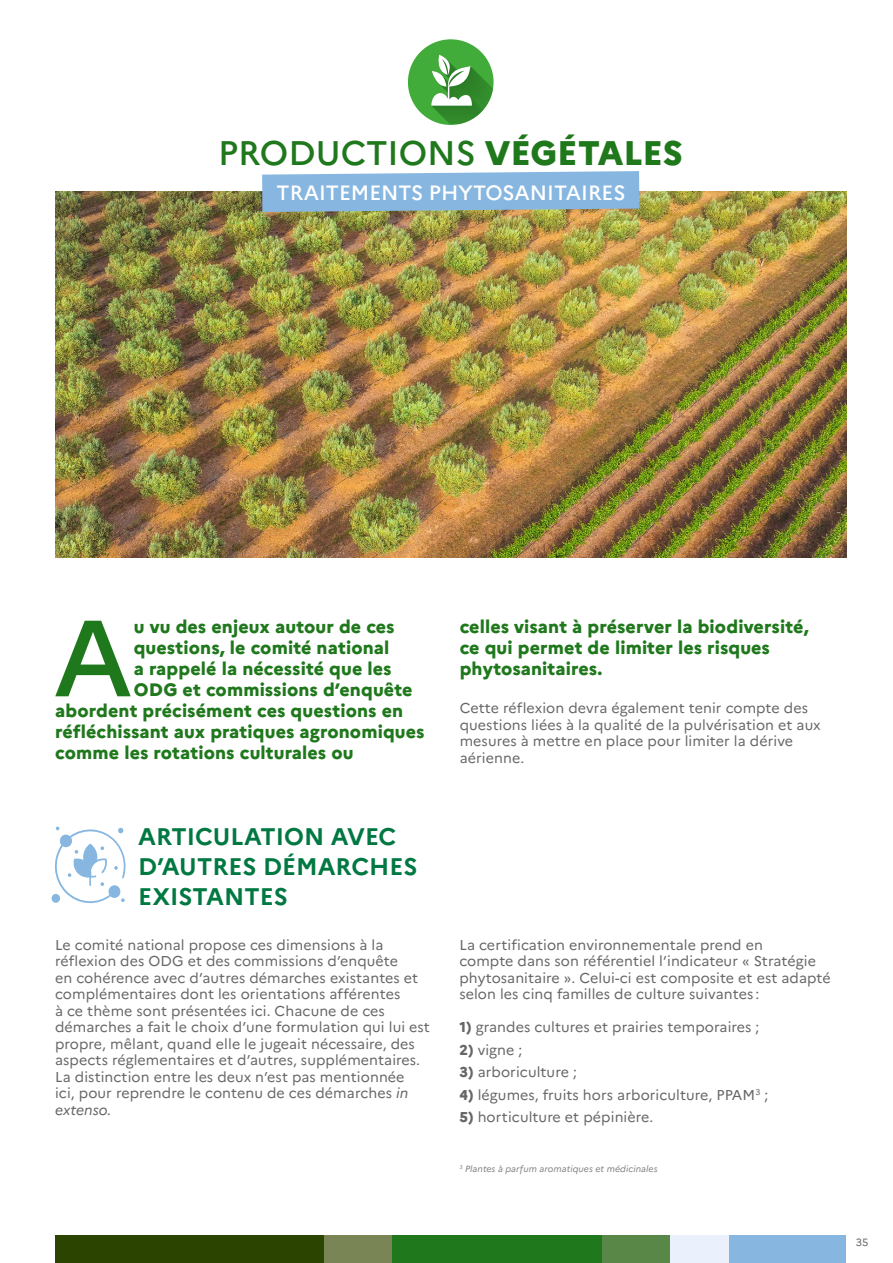
<style>
.page{position:relative;width:893px;height:1263px;background:#fff}
.page>*{position:absolute;margin:0;border:0;box-sizing:border-box;transform-origin:0 0}
.t1{font:500 108px "Marianne";color:#1f781b}
.t2{font:800 34.05px "Marianne";letter-spacing:.01em;color:#1f781b}
.t3{font:500 34.05px "Marianne";color:#1f781b}
.t4{font:700 24px/30px "Marianne";color:#007842}
.t5{font:500 20.7px "Marianne";color:#fff}
.t6{font:800 18px/21px "Marianne";letter-spacing:.005em;color:#1f781b}
.t7{font:14.25px/16.5px "Marianne";letter-spacing:.005em;color:#666}
.t8{font:10.5px "Marianne";color:#666}
.t9{font:italic 9px "Marianne";letter-spacing:.005em;color:#818181}
.s1{font-weight:500}
.s2{font-style:italic}
.s3{font-weight:800}
</style>
<div class="page">
<img style="left:55px;top:192px;width:791px;height:365px">
<svg style="left:262px;top:171px;width:377px;height:41px;background:#8eb9db"></svg>
<div style="left:408px;top:39px;width:86px;height:86px;background:#41ac39;border-radius:50%"></div>
<svg style="left:431px;top:55px;width:62px;height:70px"></svg>
<svg style="left:53px;top:826px;width:73px;height:77px"></svg>
<div style="left:55px;top:1235px;width:337px;height:28px;background:#2b4400"></div>
<div style="left:392px;top:1235px;width:211px;height:28px;background:#1f781b"></div>
<div style="left:728px;top:1235px;width:118px;height:28px;background:#87b7e0"></div>
<div style="left:670px;top:1235px;width:58px;height:28px;background:#ebf1fc"></div>
<div style="left:324px;top:1235px;width:68px;height:28px;background:#7a8556"></div>
<div style="left:603px;top:1235px;width:67px;height:28px;background:#588747"></div>
<h2 class="t3" style="left:218px;top:127px;width:23px">PRO</h2>
<h2 class="t2" style="left:288px;top:127px;width:396px"><span class="s1">DUCTIONS</span> végétales</h2>
<h3 class="t5" style="left:277px;top:177px;width:337px">TRAITE ME NTS PHYTOSANITAI RES</h3>
<h1 class="t1" style="left:53px;top:574px;width:82px">A</h1>
<p class="t6" style="left:134px;top:615px;width:262px">u vu des enjeux autour de ces</p>
<p class="t6" style="left:134px;top:636px;width:257px">questions, le comité national</p>
<p class="t6" style="left:134px;top:657px;width:259px">a rappelé la nécessité que les</p>
<p class="t6" style="left:134px;top:678px;width:280px">ODG et commissions d’enquête</p>
<p class="t6" style="left:55px;top:699px;width:350px">abordent précisément ces questions en</p>
<p class="t6" style="left:55px;top:720px;width:371px">réfléchissant aux pratiques agronomiques</p>
<p class="t6" style="left:55px;top:741px;width:300px">comme les rotations culturales ou</p>
<p class="t6" style="left:460px;top:615px;width:350px">celles visant à préserver la biodiversité, ce qui permet de limiter les risques phytosanitaires.</p>
<p class="t7" style="left:460px;top:699px;width:363px">Cette réflexion devra également tenir compte des questions liées à la qualité de la pulvérisation et aux mesures à mettre en place pour limiter la dérive aérienne.</p>
<h3 class="t4" style="left:138px;top:819px;width:281px">ARTICULATION AVEC<br>D’AUTRES DÉMARCHES<br>EXISTANTES</h3>
<p class="t7" style="left:55px;top:935px;width:376px">Le comité national propose ces dimensions à la réflexion des ODG et des commissions d’enquête<br>en cohérence avec d’autres démarches existantes et complémentaires dont les orientations afférentes<br>à ce thème sont présentées ici. Chacune de ces démarches a fait le choix d’une formulation qui lui est propre, mêlant, quand elle le jugeait nécessaire, des aspects réglementaires et d’autres, supplémentaires.<br>La distinction entre les deux n’est pas mentionnée<br>ici, pour reprendre le contenu de ces démarches <span class="s2">in extenso.</span></p>
<p class="t7" style="left:459px;top:935px;width:373px">La certification environnementale prend en<br>compte dans son référentiel l’indicateur « Stratégie phytosanitaire ». Celui-ci est composite et est adapté selon les cinq familles de culture suivantes :</p>
<p class="t7" style="left:459px;top:1018px;width:302px"><span class="s3">1)</span> grandes cultures et prairies temporaires ;</p>
<p class="t7" style="left:459px;top:1040px;width:65px"><span class="s3">2)</span> vigne ;</p>
<p class="t7" style="left:459px;top:1063px;width:119px"><span class="s3">3)</span> arboriculture ;</p>
<p class="t7" style="left:459px;top:1085px;width:310px"><span class="s3">4)</span> légumes, fruits hors arboriculture, PPAM<sup>3</sup> ;</p>
<p class="t7" style="left:459px;top:1108px;width:195px"><span class="s3">5)</span> horticulture et pépinière.</p>
<p class="t9" style="left:459px;top:1162px;width:200px"><sup>3</sup> Plantes à parfum aromatiques et médicinales</p>
<p class="t8" style="left:856px;top:1234px;width:14px">35</p>
</div>
